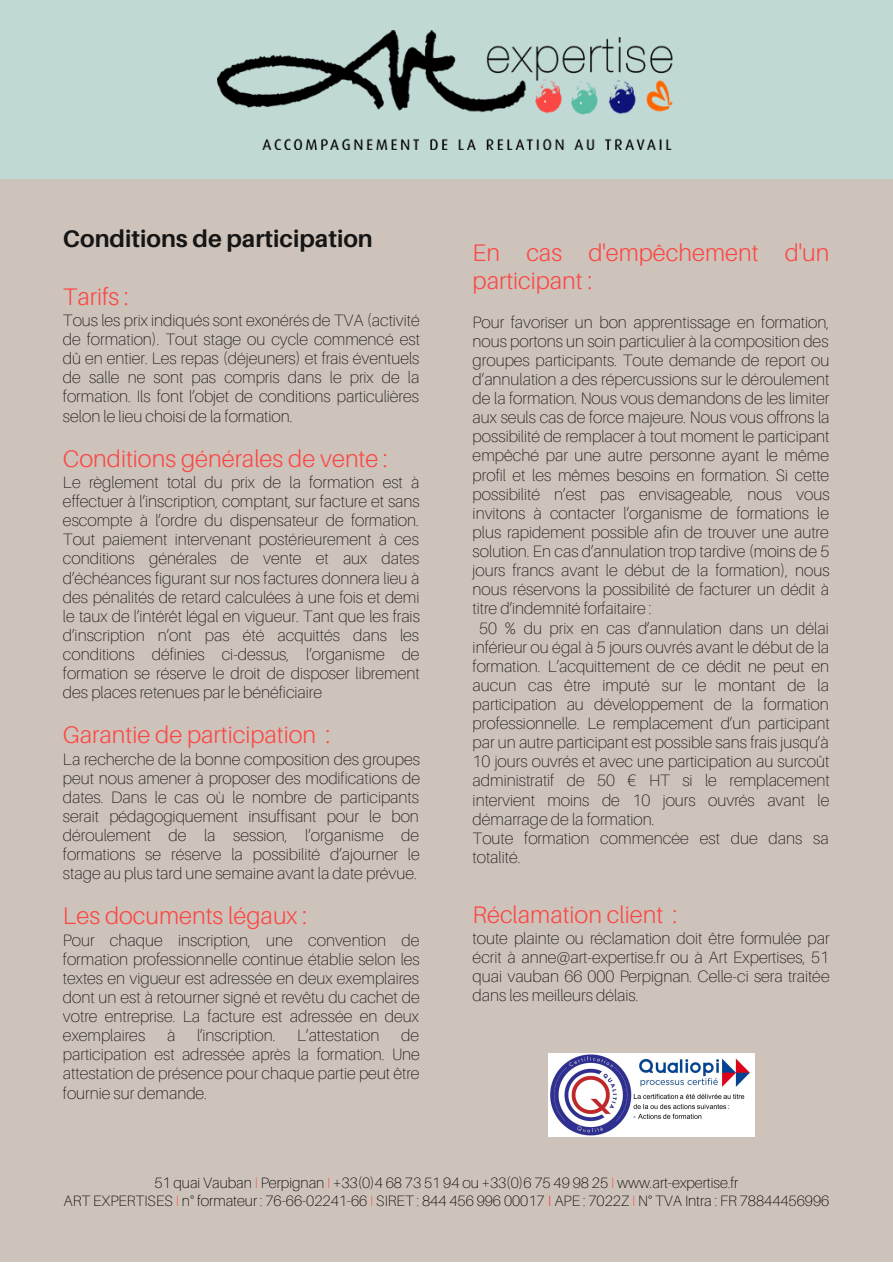
<style>
.page{position:relative;width:893px;height:1264px;background:#fff}
.page>*{position:absolute;margin:0;border:0;box-sizing:border-box;transform-origin:0 0}
.t1{font:300 24px/28px "Aileron";color:#fb4845}
.t2{font:700 24px "Aileron";color:#151515}
.t3{font:100 16.5px/19px "Aileron";color:#151515;text-align:justify}
.t4{font:100 15px/18px "Aileron";color:#000;text-align:center}
.s1{color:#fb4845}
.s2{font-weight:300;color:#fb4845}
</style>
<div class="page">
<div style="left:0;top:0;width:892px;height:179px;background:#c1d9d4"></div>
<div style="left:0;top:179px;width:892px;height:1082px;background:#cec3bb"></div>
<img style="left:548px;top:1053px;width:206px;height:83px">
<img style="left:217px;top:31px;width:456px;height:118px">
<h1 class="t2" style="left:63px;top:224px;width:311px">Conditions de participation</h1>
<h1 class="t1" style="left:63px;top:282px;width:67px">Tarifs :</h1>
<p class="t3" style="left:63px;top:310px;width:358px">Tous les prix indiqués sont exonérés de TVA (activité de formation). Tout stage ou cycle commencé est dû en entier. Les repas (déjeuners) et frais éventuels de salle ne sont pas compris dans le prix de la formation. Ils font l’objet de conditions particulières selon le lieu choisi de la formation.</p>
<h1 class="t1" style="left:63px;top:443px;width:326px">Conditions générales de vente :</h1>
<p class="t3" style="left:63px;top:472px;width:358px">Le règlement total du prix de la formation est à effectuer à l’inscription, comptant, sur facture et sans escompte à l’ordre du dispensateur de formation.<br>Tout paiement intervenant postérieurement à ces conditions générales de vente et aux dates d’échéances figurant sur nos factures donnera lieu à des pénalités de retard calculées à une fois et demi le taux de l’intérêt légal en vigueur. Tant que les frais d’inscription n’ont pas été acquittés dans les conditions définies ci-dessus, l’organisme de formation se réserve le droit de disposer librement des places retenues par le bénéficiaire</p>
<h1 class="t1" style="left:63px;top:720px;width:269px">Garantie de participation :</h1>
<p class="t3" style="left:63px;top:749px;width:358px">La recherche de la bonne composition des groupes peut nous amener à proposer des modifications de dates. Dans le cas où le nombre de participants serait pédagogiquement insuffisant pour le bon déroulement de la session, l’organisme de formations se réserve la possibilité d’ajourner le stage au plus tard une semaine avant la date prévue.</p>
<h1 class="t1" style="left:63px;top:901px;width:246px">Les documents légaux :</h1>
<p class="t3" style="left:63px;top:930px;width:358px">Pour chaque inscription, une convention de formation professionnelle continue établie selon les textes en vigueur est adressée en deux exemplaires dont un est à retourner signé et revêtu du cachet de votre entreprise. La facture est adressée en deux exemplaires</p>
<p class="t3" style="left:63px;top:1025px;width:358px;text-indent:338px">de participation est adressée après la formation. Une attestation de présence pour chaque partie peut être fournie sur demande.</p>
<p class="t3" style="left:167px;top:1025px;width:10px">à</p>
<p class="t3" style="left:197px;top:1025px;width:80px">l’inscription.</p>
<p class="t3" style="left:297px;top:1025px;width:84px">L’attestation</p>
<h1 class="t1" style="left:472px;top:238px;width:358px">En cas d'empêchement d'un participant :</h1>
<p class="t3" style="left:472px;top:312px;width:358px">Pour favoriser un bon apprentissage en formation,</p>
<p class="t3" style="left:472px;top:331px;width:357px">nous portons un soin particulier à la composition des</p>
<p class="t3" style="left:472px;top:350px;width:358px">groupes participants. Toute demande de report ou</p>
<p class="t3" style="left:472px;top:369px;width:358px">d’annulation a des répercussions sur le déroulement</p>
<p class="t3" style="left:472px;top:388px;width:358px">de la formation. Nous vous demandons de les limiter</p>
<p class="t3" style="left:472px;top:407px;width:358px">aux seuls cas de force majeure. Nous vous offrons la</p>
<p class="t3" style="left:472px;top:427px;width:358px">possibilité de remplacer à tout moment le participant</p>
<p class="t3" style="left:472px;top:446px;width:358px">empêché par une autre personne ayant le même</p>
<p class="t3" style="left:472px;top:465px;width:358px">profil et les mêmes besoins en formation. Si cette</p>
<p class="t3" style="left:472px;top:484px;width:358px">possibilité n’est pas envisageable, nous vous</p>
<p class="t3" style="left:472px;top:503px;width:358px">invitons à contacter l’organisme de formations le</p>
<p class="t3" style="left:472px;top:522px;width:358px">plus rapidement possible afin de trouver une autre</p>
<p class="t3" style="left:472px;top:541px;width:358px">solution. En cas d’annulation trop tardive (moins de 5</p>
<p class="t3" style="left:472px;top:560px;width:358px">jours francs avant le début de la formation), nous</p>
<p class="t3" style="left:472px;top:579px;width:358px">nous réservons la possibilité de facturer un dédit à</p>
<p class="t3" style="left:472px;top:598px;width:180px">titre d’indemnité forfaitaire :</p>
<p class="t3" style="left:479px;top:618px;width:351px">50 % du prix en cas d’annulation dans un délai</p>
<p class="t3" style="left:472px;top:637px;width:358px">inférieur ou égal à 5 jours ouvrés avant le début de la</p>
<p class="t3" style="left:472px;top:656px;width:358px">formation. L’acquittement de ce dédit ne peut en</p>
<p class="t3" style="left:472px;top:675px;width:358px">aucun cas être imputé sur le montant de la</p>
<p class="t3" style="left:472px;top:694px;width:357px">participation au développement de la formation</p>
<p class="t3" style="left:472px;top:713px;width:358px">professionnelle. Le remplacement d’un participant</p>
<p class="t3" style="left:472px;top:732px;width:357px">par un autre participant est possible sans frais jusqu’à</p>
<p class="t3" style="left:472px;top:751px;width:358px">10 jours ouvrés et avec une participation au surcoût</p>
<p class="t3" style="left:472px;top:770px;width:358px">administratif de 50 € HT si le remplacement</p>
<p class="t3" style="left:472px;top:790px;width:358px">intervient moins de 10 jours ouvrés avant le</p>
<p class="t3" style="left:472px;top:809px;width:183px">démarrage de la formation.</p>
<p class="t3" style="left:472px;top:828px;width:357px">Toute formation commencée est due dans sa</p>
<p class="t3" style="left:472px;top:847px;width:49px">totalité.</p>
<h1 class="t1" style="left:472px;top:899px;width:206px">Réclamation client :</h1>
<p class="t3" style="left:472px;top:928px;width:358px">toute plainte ou réclamation doit être formulée par écrit à anne@art-expertise.fr ou à Art Expertises, 51 quai vauban 66 000 Perpignan. Celle-ci sera traitée dans les meilleurs délais.</p>
<p class="t4" style="left:63px;top:1173px;width:767px">51 quai Vauban <span class="s1">I</span> Perpignan <span class="s1">I</span> +33(0)4 68 73 51 94 ou +33(0)6 75 49 98 25 <span class="s1">I</span> www.art-expertise.fr<br>ART EXPERTISES <span class="s1">I</span> n° formateur : 76-66-02241-66 <span class="s1">I</span> SIRET : 844 456 996 00017 <span class="s2">I</span> APE : 7022Z <span class="s1">I</span> N° TVA Intra : FR 78844456996</p>
</div>
